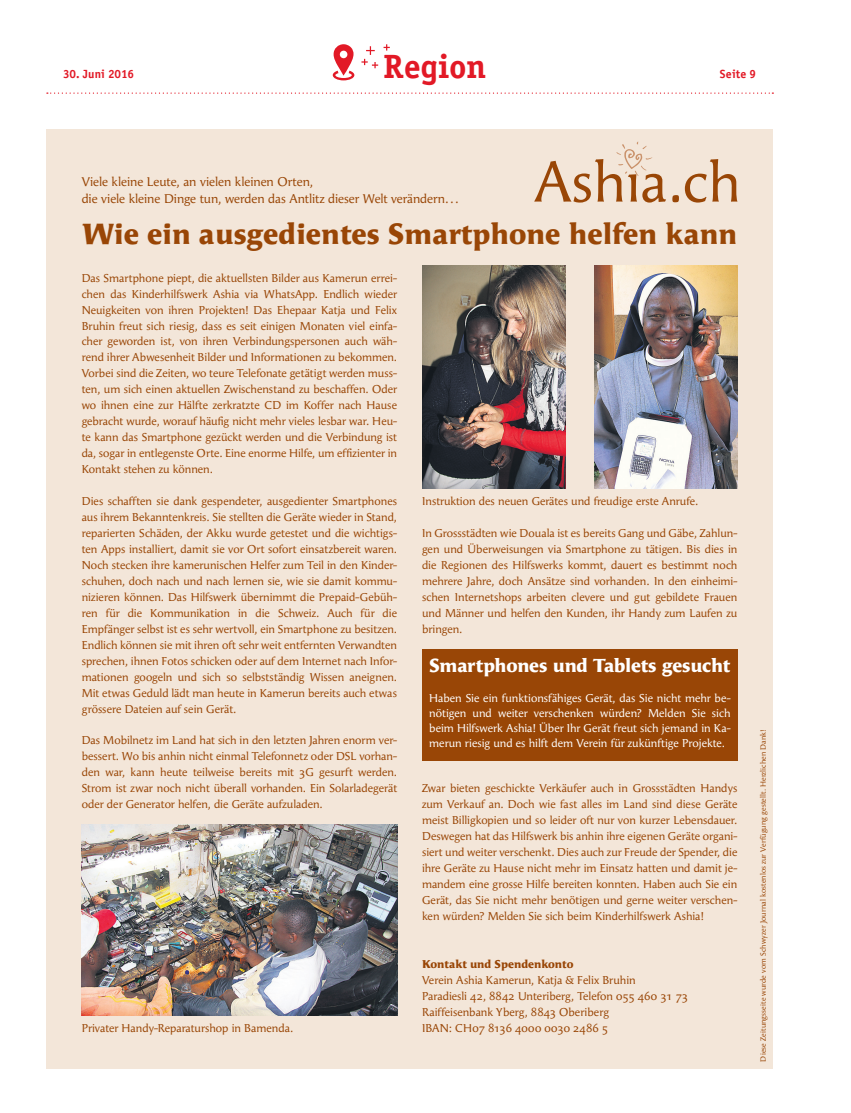
<style>
.page{position:relative;width:851px;height:1113px;background:#fff}
.page>*{position:absolute;margin:0;border:0;box-sizing:border-box;transform-origin:0 0}
.t1{font:700 33.75px "Officina Serif";color:#e21926}
.t2{font:900 29.12px "Angie";color:#994606}
.t3{font:900 18.88px "Angie";letter-spacing:-.02em;color:#fff}
.t4{font:12.62px/16.4px "Angie";letter-spacing:-.005em;color:#994606}
.t5{font:700 11.88px "Officina Sans";letter-spacing:.005em;color:#e21926}
.t6{font:11.25px/16px "Angie";color:#994606;text-align:justify}
.t7{font:11.25px/15.1px "Angie";color:#fff;text-align:justify}
.t8{font:900 11.25px "Angie";color:#994606}
.t9{font:7.5px "Angie";letter-spacing:.015em;color:#994606}
</style>
<div class="page">
<svg style="left:47px;top:92px;width:726px;height:2px"></svg>
<svg style="left:361px;top:44px;width:29px;height:24px"></svg>
<svg style="left:333px;top:44px;width:21px;height:36px"></svg>
<div style="left:46px;top:129px;width:727px;height:939px;background:#f3e6d9"></div>
<svg style="left:534px;top:142px;width:132px;height:61px"></svg>
<svg style="left:672px;top:195px;width:6px;height:7px"></svg>
<svg style="left:684px;top:159px;width:53px;height:44px"></svg>
<img style="left:422px;top:266px;width:143px;height:223px">
<img style="left:594px;top:266px;width:143px;height:223px">
<img style="left:82px;top:824px;width:315px;height:191px">
<div style="left:422px;top:648px;width:315px;height:112px;background:#994606"></div>
<p class="t5" style="left:63px;top:67px;width:72px">30. Juni 2016</p>
<h1 class="t1" style="left:383px;top:46px;width:105px">Region</h1>
<p class="t4" style="left:82px;top:174px;width:378px">Viele kleine Leute, an vielen kleinen Orten,<br>die viele kleine Dinge tun, werden das Antlitz dieser Welt verändern...</p>
<p class="t5" style="left:719px;top:67px;width:38px">Seite 9</p>
<h2 class="t2" style="left:82px;top:218px;width:657px">Wie ein ausgedientes Smartphone helfen kann</h2>
<p class="t6" style="left:82px;top:270px;width:317px">Das Smartphone piept, die aktuellsten Bilder aus Kamerun errei&shy;chen das Kinderhilfswerk Ashia via WhatsApp. Endlich wieder Neuigkeiten von ihren Projekten! Das Ehepaar Katja und Felix Bruhin freut sich riesig, dass es seit einigen Monaten viel einfa&shy;cher geworden ist, von ihren Verbindungspersonen auch wäh&shy;rend ihrer Abwesenheit Bilder und Informationen zu bekommen.<br>Vorbei sind die Zeiten, wo teure Telefonate getätigt werden muss&shy;ten, um sich einen aktuellen Zwischenstand zu beschaffen. Oder wo ihnen eine zur Hälfte zerkratzte CD im Koffer nach Hause gebracht wurde, worauf häufig nicht mehr vieles lesbar war. Heu&shy;te kann das Smartphone gezückt werden und die Verbindung ist da, sogar in entlegenste Orte. Eine enorme Hilfe, um effizienter in Kontakt stehen zu können.</p>
<p class="t6" style="left:82px;top:493px;width:317px">Dies schafften sie dank gespendeter, ausgedienter Smartphones aus ihrem Bekanntenkreis. Sie stellten die Geräte wieder in Stand, reparierten Schäden, der Akku wurde getestet und die wichtigs&shy;ten Apps installiert, damit sie vor Ort sofort einsatzbereit waren.<br>Noch stecken ihre kamerunischen Helfer zum Teil in den Kinder&shy;schuhen, doch nach und nach lernen sie, wie sie damit kommu&shy;nizieren können. Das Hilfswerk übernimmt die Prepaid-Gebüh&shy;ren für die Kommunikation in die Schweiz. Auch für die Empfänger selbst ist es sehr wertvoll, ein Smartphone zu besitzen.<br>Endlich können sie mit ihren oft sehr weit entfernten Verwandten sprechen, ihnen Fotos schicken oder auf dem Internet nach Infor&shy;mationen googeln und sich so selbstständig Wissen aneignen.<br>Mit etwas Geduld lädt man heute in Kamerun bereits auch etwas grössere Dateien auf sein Gerät.</p>
<p class="t6" style="left:82px;top:733px;width:317px">Das Mobilnetz im Land hat sich in den letzten Jahren enorm ver&shy;bessert. Wo bis anhin nicht einmal Telefonnetz oder DSL vorhan&shy;den war, kann heute teilweise bereits mit 3G gesurft werden.<br>Strom ist zwar noch nicht überall vorhanden. Ein Solarladegerät oder der Generator helfen, die Geräte aufzuladen.</p>
<p class="t6" style="left:82px;top:1020px;width:213px">Privater Handy-Reparaturshop in Bamenda.</p>
<p class="t6" style="left:422px;top:493px;width:277px">Instruktion des neuen Gerätes und freudige erste Anrufe.</p>
<p class="t6" style="left:422px;top:525px;width:317px">In Grossstädten wie Douala ist es bereits Gang und Gäbe, Zahlun&shy;gen und Überweisungen via Smartphone zu tätigen. Bis dies in die Regionen des Hilfswerks kommt, dauert es bestimmt noch mehrere Jahre, doch Ansätze sind vorhanden. In den einheimi&shy;schen Internetshops arbeiten clevere und gut gebildete Frauen und Männer und helfen den Kunden, ihr Handy zum Laufen zu bringen.</p>
<h3 class="t3" style="left:429px;top:655px;width:302px">Smartphones und Tablets gesucht</h3>
<p class="t7" style="left:429px;top:691px;width:303px">Haben Sie ein funktionsfähiges Gerät, das Sie nicht mehr be&shy;nötigen und weiter verschenken würden? Melden Sie sich beim Hilfswerk Ashia! Über Ihr Gerät freut sich jemand in Ka&shy;merun riesig und es hilft dem Verein für zukünftige Projekte.</p>
<p class="t6" style="left:422px;top:781px;width:317px">Zwar bieten geschickte Verkäufer auch in Grossstädten Handys zum Verkauf an. Doch wie fast alles im Land sind diese Geräte meist Billigkopien und so leider oft nur von kurzer Lebensdauer.<br>Deswegen hat das Hilfswerk bis anhin ihre eigenen Geräte organi&shy;siert und weiter verschenkt. Dies auch zur Freude der Spender, die ihre Geräte zu Hause nicht mehr im Einsatz hatten und damit je&shy;mandem eine grosse Hilfe bereiten konnten. Haben auch Sie ein Gerät, das Sie nicht mehr benötigen und gerne weiter verschen&shy;ken würden? Melden Sie sich beim Kinderhilfswerk Ashia!</p>
<p class="t8" style="left:422px;top:958px;width:153px">Kontakt und Spendenkonto</p>
<p class="t6" style="left:422px;top:972px;width:268px;text-align:left">Verein Ashia Kamerun, Katja &amp; Felix Bruhin<br>Paradiesli 42, 8842 Unteriberg, Telefon 055 460 31 73<br>Raiffeisenbank Yberg, 8843 Oberiberg<br>IBAN: CH07 8136 4000 0030 2486 5</p>
<p class="t9" style="left:759px;top:1061px;width:334px;rotate:-90deg">Diese Zeitungsseite wurde vom Schwyzer Journal kostenlos zur Verfügung gestellt. Herzlichen Dank!</p>
</div>
